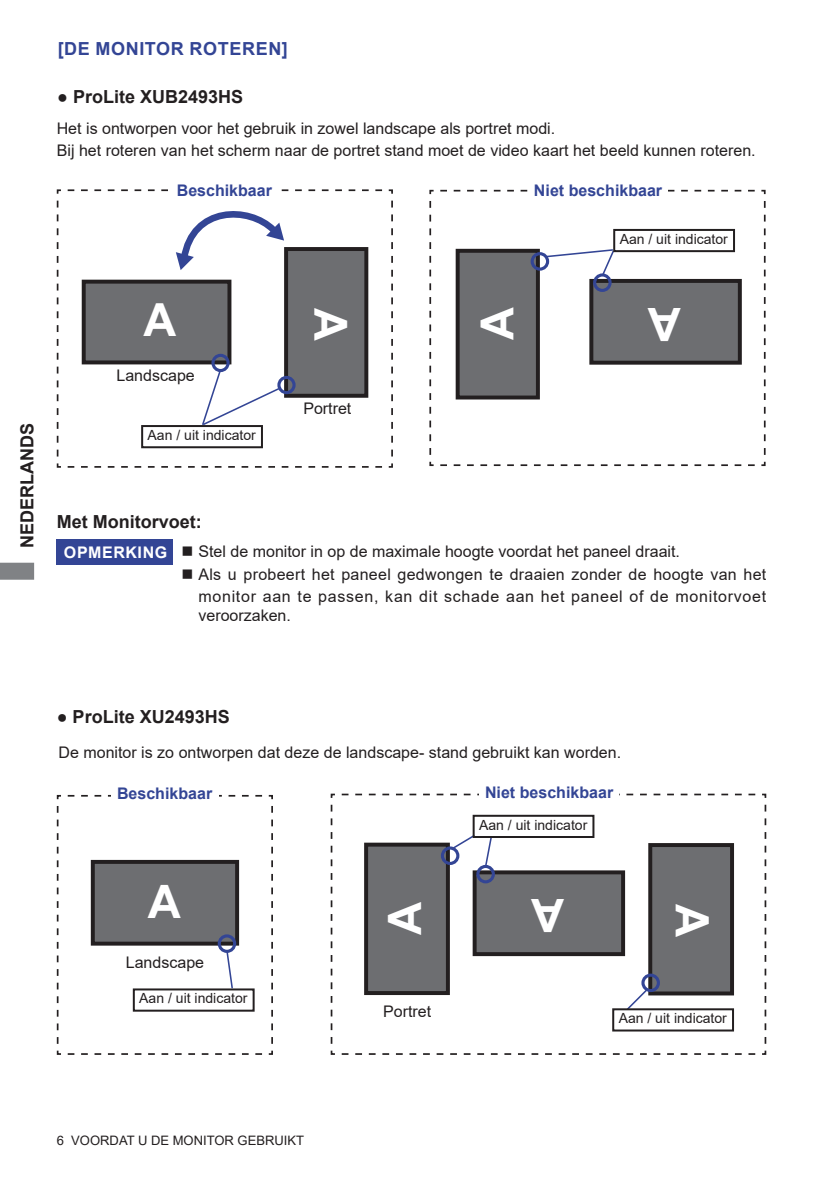
<style>
.page{position:relative;width:840px;height:1191px;background:#fff}
.page>*{position:absolute;margin:0;border:0;box-sizing:border-box;transform-origin:0 0}
.t1{font:700 46px "Arial";color:#fff}
.t2{font:700 45.6px "Arial";color:#fff}
.t3{font:700 18px "Arial";color:#231f20}
.t4{font:700 18px "Arial";letter-spacing:.035em;color:#334595}
.t5{font:16px/22.6px "Arial";color:#231f20}
.t6{font:16px/22.6px "Arial";letter-spacing:.02em;color:#231f20;text-align:right}
.t7{font:700 16px "Arial";color:#334595}
.t8{font:700 16px "Arial";letter-spacing:.035em;color:#fff}
.t9{font:14px "Arial";color:#231f20}
.t10{font:13px "Arial";color:#231f20}
.s1{font-weight:400}
</style>
<div class="page">
<svg style="left:0;top:562px;width:34px;height:17px"></svg>
<svg style="left:56px;top:189px;width:337px;height:279px"></svg>
<svg style="left:429px;top:189px;width:337px;height:278px"></svg>
<div style="left:171px;top:182px;width:107px;height:24px;background:#fff"></div>
<div style="left:528px;top:182px;width:139px;height:25px;background:#fff"></div>
<div style="left:57px;top:539px;width:116px;height:26px;background:#334595"></div>
<div style="left:84px;top:282px;width:145px;height:80px;background:#6d6e71"></div>
<div style="left:82px;top:280px;width:149px;height:84px;border:4px solid #231f20"></div>
<div style="left:286px;top:249px;width:80px;height:147px;background:#6d6e71"></div>
<div style="left:284px;top:247px;width:84px;height:151px;border:4px solid #231f20"></div>
<div style="left:211px;top:354px;width:18px;height:18px;border:3px solid #334595;border-radius:50%"></div>
<div style="left:277px;top:376px;width:18px;height:18px;border:3px solid #334595;border-radius:50%"></div>
<svg style="left:201px;top:369px;width:79px;height:57px"></svg>
<div style="left:457px;top:251px;width:80px;height:146px;background:#6d6e71"></div>
<div style="left:455px;top:249px;width:84px;height:150px;border:4px solid #231f20"></div>
<div style="left:530px;top:252px;width:19px;height:19px;border:3px solid #334595;border-radius:50%"></div>
<div style="left:591px;top:281px;width:148px;height:82px;background:#6d6e71"></div>
<div style="left:589px;top:279px;width:152px;height:86px;border:4px solid #231f20"></div>
<div style="left:592px;top:273px;width:19px;height:19px;border:3px solid #334595;border-radius:50%"></div>
<svg style="left:545px;top:248px;width:70px;height:28px"></svg>
<div style="left:141px;top:425px;width:122px;height:23px;border:2px solid #231f20"></div>
<div style="left:613px;top:229px;width:121px;height:23px;border:2px solid #231f20"></div>
<svg style="left:56px;top:794px;width:217px;height:261px"></svg>
<div style="left:93px;top:862px;width:144px;height:81px;background:#6d6e71"></div>
<div style="left:91px;top:860px;width:148px;height:85px;border:4px solid #231f20"></div>
<div style="left:217px;top:934px;width:19px;height:19px;border:3px solid #334595;border-radius:50%"></div>
<svg style="left:330px;top:793px;width:436px;height:262px"></svg>
<div style="left:474px;top:872px;width:148px;height:82px;background:#6d6e71"></div>
<div style="left:472px;top:870px;width:152px;height:86px;border:4px solid #231f20"></div>
<div style="left:366px;top:844px;width:81px;height:149px;background:#6d6e71"></div>
<div style="left:364px;top:842px;width:85px;height:153px;border:4px solid #231f20"></div>
<div style="left:650px;top:845px;width:81px;height:148px;background:#6d6e71"></div>
<div style="left:648px;top:843px;width:85px;height:152px;border:4px solid #231f20"></div>
<div style="left:440px;top:846px;width:19px;height:19px;border:3px solid #334595;border-radius:50%"></div>
<div style="left:476px;top:865px;width:18px;height:18px;border:3px solid #334595;border-radius:50%"></div>
<div style="left:641px;top:973px;width:18px;height:19px;border:3px solid #334595;border-radius:50%"></div>
<div style="left:111px;top:785px;width:107px;height:24px;background:#fff"></div>
<svg style="left:225px;top:949px;width:9px;height:39px"></svg>
<div style="left:133px;top:988px;width:121px;height:23px;border:2px solid #231f20"></div>
<svg style="left:450px;top:833px;width:25px;height:18px"></svg>
<svg style="left:483px;top:838px;width:10px;height:30px"></svg>
<svg style="left:625px;top:988px;width:23px;height:20px"></svg>
<div style="left:479px;top:784px;width:139px;height:25px;background:#fff"></div>
<div style="left:472px;top:814px;width:122px;height:24px;border:2px solid #231f20"></div>
<div style="left:612px;top:1008px;width:121px;height:23px;border:2px solid #231f20"></div>
<svg style="left:176px;top:211px;width:108px;height:59px"></svg>
<p class="t3" style="left:17px;top:548px;width:126px;rotate:-90deg">NEDERLANDS</p>
<p class="t4" style="left:58px;top:42px;width:231px">[DE MONITOR ROTEREN]</p>
<p class="t3" style="left:57px;top:89px;width:187px"><span class="s1">●</span> ProLite XUB2493HS</p>
<p class="t5" style="left:57px;top:118px;width:700px">Het is ontworpen voor het gebruik in zowel landscape als portret modi.<br>Bij het roteren van het scherm naar de portret stand moet de video kaart het beeld kunnen roteren.</p>
<p class="t7" style="left:177px;top:185px;width:97px">Beschikbaar</p>
<p class="t7" style="left:533px;top:184px;width:130px">Niet beschikbaar</p>
<p class="t9" style="left:619px;top:234px;width:110px">Aan / uit indicator</p>
<h2 class="t2" style="left:143px;top:303px;width:34px">A</h2>
<h2 class="t2" style="left:347px;top:307px;width:34px;rotate:90deg">A</h2>
<h2 class="t2" style="left:480px;top:340px;width:34px;rotate:-90deg">A</h2>
<h1 class="t1" style="left:680px;top:341px;width:35px;rotate:-180deg">A</h1>
<p class="t5" style="left:116px;top:366px;width:80px">Landscape</p>
<p class="t9" style="left:147px;top:430px;width:110px">Aan / uit indicator</p>
<p class="t5" style="left:303px;top:399px;width:50px">Portret</p>
<p class="t3" style="left:57px;top:515px;width:146px">Met Monitorvoet:</p>
<p class="t8" style="left:64px;top:546px;width:105px">OPMERKING</p>
<p class="t5" style="left:181px;top:541px;width:500px">■ Stel de monitor in op de maximale hoogte voordat het paneel draait.</p>
<p class="t6" style="left:181px;top:564px;width:586px">■ Als u probeert het paneel gedwongen te draaien zonder de hoogte van het monitor aan te passen, kan dit schade aan het paneel of de monitorvoet</p>
<p class="t5" style="left:198px;top:605px;width:94px">veroorzaken.</p>
<p class="t3" style="left:57px;top:710px;width:174px"><span class="s1">●</span> ProLite XU2493HS</p>
<p class="t5" style="left:58px;top:743px;width:564px">De monitor is zo ontworpen dat deze de landscape- stand gebruikt kan worden.</p>
<p class="t7" style="left:117px;top:787px;width:97px">Beschikbaar</p>
<p class="t5" style="left:126px;top:953px;width:80px">Landscape</p>
<p class="t9" style="left:139px;top:993px;width:110px">Aan / uit indicator</p>
<p class="t7" style="left:485px;top:786px;width:130px">Niet beschikbaar</p>
<p class="t9" style="left:479px;top:819px;width:110px">Aan / uit indicator</p>
<h1 class="t1" style="left:563px;top:932px;width:35px;rotate:-180deg">A</h1>
<h1 class="t1" style="left:387px;top:934px;width:35px;rotate:-90deg">A</h1>
<h1 class="t1" style="left:709px;top:903px;width:35px;rotate:90deg">A</h1>
<p class="t5" style="left:383px;top:1001px;width:50px">Portret</p>
<p class="t9" style="left:618px;top:1013px;width:110px">Aan / uit indicator</p>
<p class="t10" style="left:57px;top:1135px;width:249px">6 VOORDAT U DE MONITOR GEBRUIKT</p>
</div>
